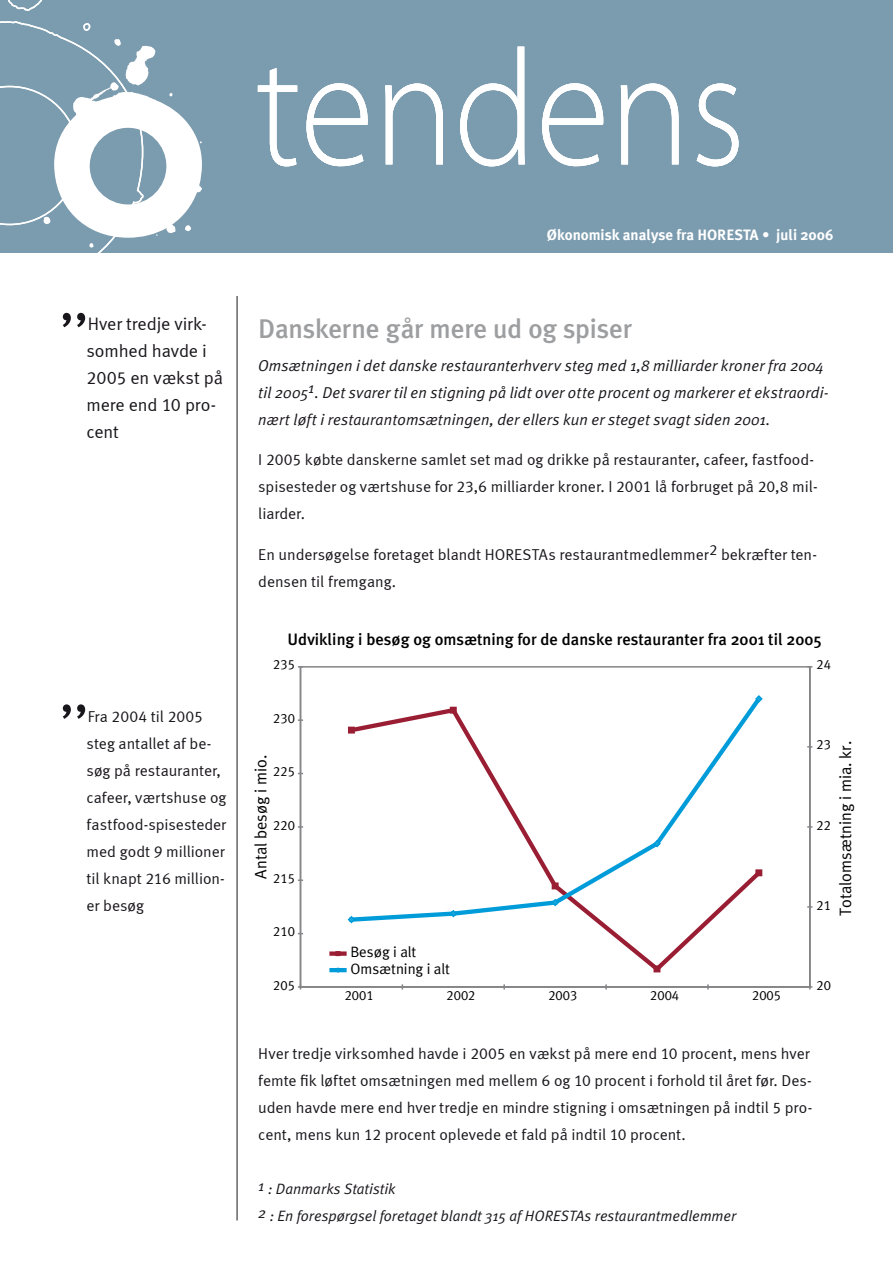
<style>
.page{position:relative;width:893px;height:1263px;background:#fff}
.page>*{position:absolute;margin:0;border:0;box-sizing:border-box;transform-origin:0 0}
.Indholdsfortegnelse{font:54px "Meta Normal LF";color:#1a171c}
.Rubrik_halvfed_18_26{font:500 27px "Meta Plus";letter-spacing:-.005em;color:#9d9ea0}
.Indholdsfortegnelse-2{font:18px/27px "Meta Normal LF";letter-spacing:-.01em;color:#1a171c}
.t1{font:500 16.5px "Meta Plus";color:#010000}
.t2{font:16.5px "Meta Plus Normal";color:#010000}
.Brødtekst{font:15.75px/27px "Meta Normal LF";color:#1a171c}
.Mellemrubrik{font:italic 15.75px/27px "Meta Plus Normal";letter-spacing:.005em;color:#1a171c}
.Indholdsfortegnelse-3{font:15.75px/27px "Meta Normal LF";color:#1a171c}
.Brødtekst_uden_luft{font:italic 15px "Meta Normal";color:#1a171c}
.t3{font:700 15px "Meta Plus";color:#fff}
.t4{font:15px/16.5px "Meta Plus Normal";color:#010000}
.t5{font:13.5px "Meta Plus Normal Caps";color:#010000}
</style>
<div class="page">
<div style="left:0;top:0;width:893px;height:253px;background:#7b9bae"></div>
<svg style="left:0;top:0;width:202px;height:253px"></svg>
<svg style="left:258px;top:68px;width:39px;height:98px"></svg>
<svg style="left:306px;top:83px;width:62px;height:83px"></svg>
<svg style="left:385px;top:83px;width:58px;height:81px"></svg>
<svg style="left:460px;top:47px;width:65px;height:119px"></svg>
<svg style="left:542px;top:83px;width:61px;height:83px"></svg>
<svg style="left:621px;top:83px;width:58px;height:81px"></svg>
<svg style="left:697px;top:83px;width:41px;height:83px"></svg>
<hr style="left:237px;top:296px;width:1px;height:924px;background:#1a171c">
<hr style="left:300px;top:666px;width:510px;height:2px;background:#868689">
<hr style="left:300px;top:667px;width:1px;height:320px;background:#868689">
<hr style="left:300px;top:986px;width:510px;height:2px;background:#868689">
<hr style="left:809px;top:667px;width:2px;height:320px;background:#868689">
<div style="left:332px;top:951px;width:12px;height:5px;background:#9a1e33"></div>
<hr style="left:332px;top:968px;width:12px;height:4px;background:#009cda">
<svg style="left:334px;top:695px;width:429px;height:278px"></svg>
<p class="Indholdsfortegnelse" style="left:60px;top:270px;width:31px">,,</p>
<p class="Indholdsfortegnelse-2" style="left:87px;top:310px;width:138px">Hver tredje virk&shy;somhed havde i<br>2005 en vækst på mere end 10 pro&shy;cent</p>
<p class="Indholdsfortegnelse" style="left:60px;top:661px;width:31px">,,</p>
<p class="Indholdsfortegnelse-3" style="left:87px;top:702px;width:141px">Fra 2004 til 2005 steg antallet af be&shy;søg på restauranter, cafeer, værtshuse og fastfood-spisesteder med godt 9 millioner til knapt 216 million&shy;er besøg</p>
<p class="t3" style="left:547px;top:226px;width:288px">Økonomisk analyse fra HORESTA • juli 2006</p>
<p class="Rubrik_halvfed_18_26" style="left:258px;top:313px;width:375px">Danskerne går mere ud og spiser</p>
<p class="Mellemrubrik" style="left:258px;top:351px;width:572px">Omsætningen i det danske restauranterhverv steg med 1,8 milliarder kroner fra 2004 til 2005<sup>1</sup>. Det svarer til en stigning på lidt over otte procent og markerer et ekstraordi&shy;nært løft i restaurantomsætningen, der ellers kun er steget svagt siden 2001.</p>
<p class="Brødtekst" style="left:258px;top:446px;width:561px">I 2005 købte danskerne samlet set mad og drikke på restauranter, cafeer, fastfood&shy;spisesteder og værtshuse for 23,6 milliarder kroner. I 2001 lå forbruget på 20,8 mil&shy;liarder.</p>
<p class="Brødtekst" style="left:258px;top:540px;width:560px">En undersøgelse foretaget blandt HORESTAs restaurantmedlemmer<sup>2</sup> bekræfter ten&shy;densen til fremgang.</p>
<p class="t1" style="left:288px;top:629px;width:536px">Udvikling i besøg og omsætning for de danske restauranter fra 2001 til 2005</p>
<p class="t5" style="left:273px;top:657px;width:23px">235</p>
<p class="t5" style="left:273px;top:710px;width:23px">230</p>
<p class="t2" style="left:251px;top:878px;width:125px;rotate:-90deg">Antal besøg i mio.</p>
<p class="t5" style="left:273px;top:764px;width:23px">225</p>
<p class="t5" style="left:273px;top:817px;width:23px">220</p>
<p class="t5" style="left:273px;top:870px;width:23px">215</p>
<p class="t5" style="left:273px;top:924px;width:23px">210</p>
<p class="t5" style="left:273px;top:977px;width:23px">205</p>
<p class="t4" style="left:350px;top:943px;width:101px">Besøg i alt<br>Omsætning i alt</p>
<p class="t5" style="left:345px;top:987px;width:30px">2001</p>
<p class="t5" style="left:447px;top:987px;width:30px">2002</p>
<p class="t5" style="left:548px;top:987px;width:30px">2003</p>
<p class="t5" style="left:650px;top:987px;width:31px">2004</p>
<p class="t5" style="left:752px;top:987px;width:30px">2005</p>
<p class="t5" style="left:816px;top:657px;width:16px">24</p>
<p class="t5" style="left:816px;top:737px;width:16px">23</p>
<p class="t5" style="left:816px;top:817px;width:16px">22</p>
<p class="t5" style="left:816px;top:897px;width:16px">21</p>
<p class="t2" style="left:836px;top:916px;width:177px;rotate:-90deg">Totalomsætning i mia. kr.</p>
<p class="t5" style="left:816px;top:977px;width:16px">20</p>
<p class="Brødtekst" style="left:258px;top:1040px;width:555px">Hver tredje virksomhed havde i 2005 en vækst på mere end 10 procent, mens hver femte fik løftet omsætningen med mellem 6 og 10 procent i forhold til året før. Des&shy;uden havde mere end hver tredje en mindre stigning i omsætningen på indtil 5 pro&shy;cent, mens kun 12 procent oplevede et fald på indtil 10 procent.</p>
<p class="Brødtekst_uden_luft" style="left:258px;top:1180px;width:138px">1 : Danmarks Statistik</p>
<p class="Brødtekst_uden_luft" style="left:258px;top:1207px;width:480px">2 : En forespørgsel foretaget blandt 315 af HORESTAs restaurantmedlemmer</p>
</div>
